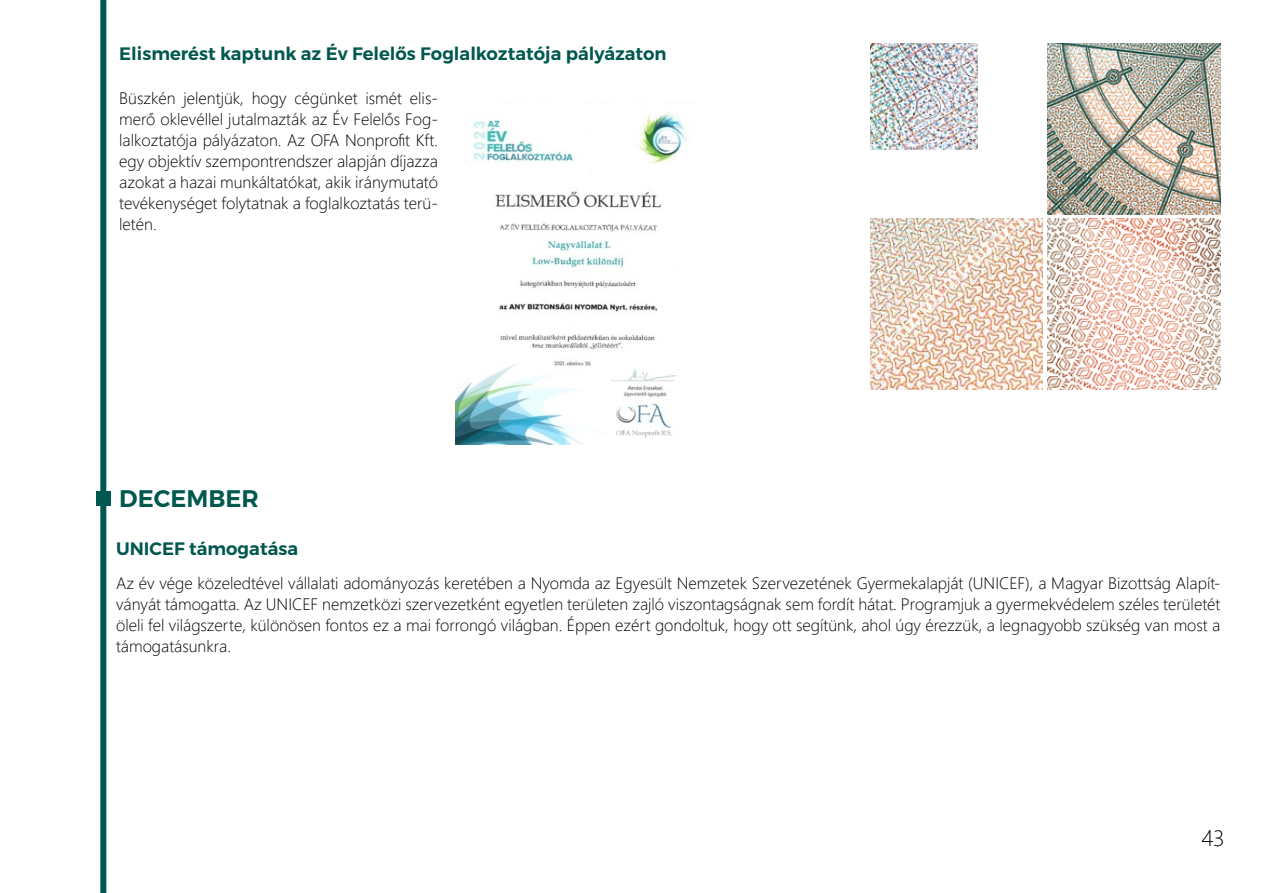
<style>
.page{position:relative;width:1263px;height:893px;background:#fff}
.page>*{position:absolute;margin:0;border:0;box-sizing:border-box;transform-origin:0 0}
.t1{font:600 24px "Montserrat";color:#00584e}
.t2{font:300 22.5px "Segoe UI";color:#000}
.t3{font:600 18px "Montserrat";color:#00584e}
.t4{font:300 16.5px/21px "Segoe UI";color:#000;text-align:justify}
</style>
<div class="page">
<img style="left:456px;top:112px;width:232px;height:333px">
<img style="left:1048px;top:44px;width:172px;height:170px">
<img style="left:870px;top:44px;width:107px;height:105px">
<svg style="left:967px;top:140px;width:5px;height:5px"></svg>
<img style="left:1048px;top:219px;width:172px;height:170px">
<img style="left:870px;top:219px;width:173px;height:170px">
<div style="left:100px;top:0;width:6px;height:893px;background:#005850"></div>
<div style="left:96px;top:491px;width:15px;height:15px;background:#005850"></div>
<p class="t3" style="left:119px;top:42px;width:549px">Elismerést kaptunk az Év Felelős Foglalkoztatója pályázaton</p>
<p class="t4" style="left:119px;top:86px;width:320px">Büszkén jelentjük, hogy cégünket ismét elis&shy;merő oklevéllel jutalmazták az Év Felelős Fog&shy;lalkoztatója pályázaton. Az OFA Nonprofit Kft. egy objektív szempontrendszer alapján díjazza azokat a hazai munkáltatókat, akik iránymutató tevékenységet folytatnak a foglalkoztatás terü&shy;letén.</p>
<h1 class="t1" style="left:119px;top:483px;width:141px">DECEMBER</h1>
<p class="t3" style="left:116px;top:538px;width:183px">UNICEF támogatása</p>
<p class="t4" style="left:116px;top:571px;width:1106px">Az év vége közeledtével vállalati adományozás keretében a Nyomda az Egyesült Nemzetek Szervezetének Gyermekalapját (UNICEF), a Magyar Bizottság Alapít&shy;ványát támogatta. Az UNICEF nemzetközi szervezetként egyetlen területen zajló viszontagságnak sem fordít hátat. Programjuk a gyermekvédelem széles területét öleli fel világszerte, különösen fontos ez a mai forrongó világban. Éppen ezért gondoltuk, hogy ott segítünk, ahol úgy érezzük, a legnagyobb szükség van most a támogatásunkra.</p>
<h2 class="t2" style="left:1201px;top:816px;width:25px">43</h2>
</div>
